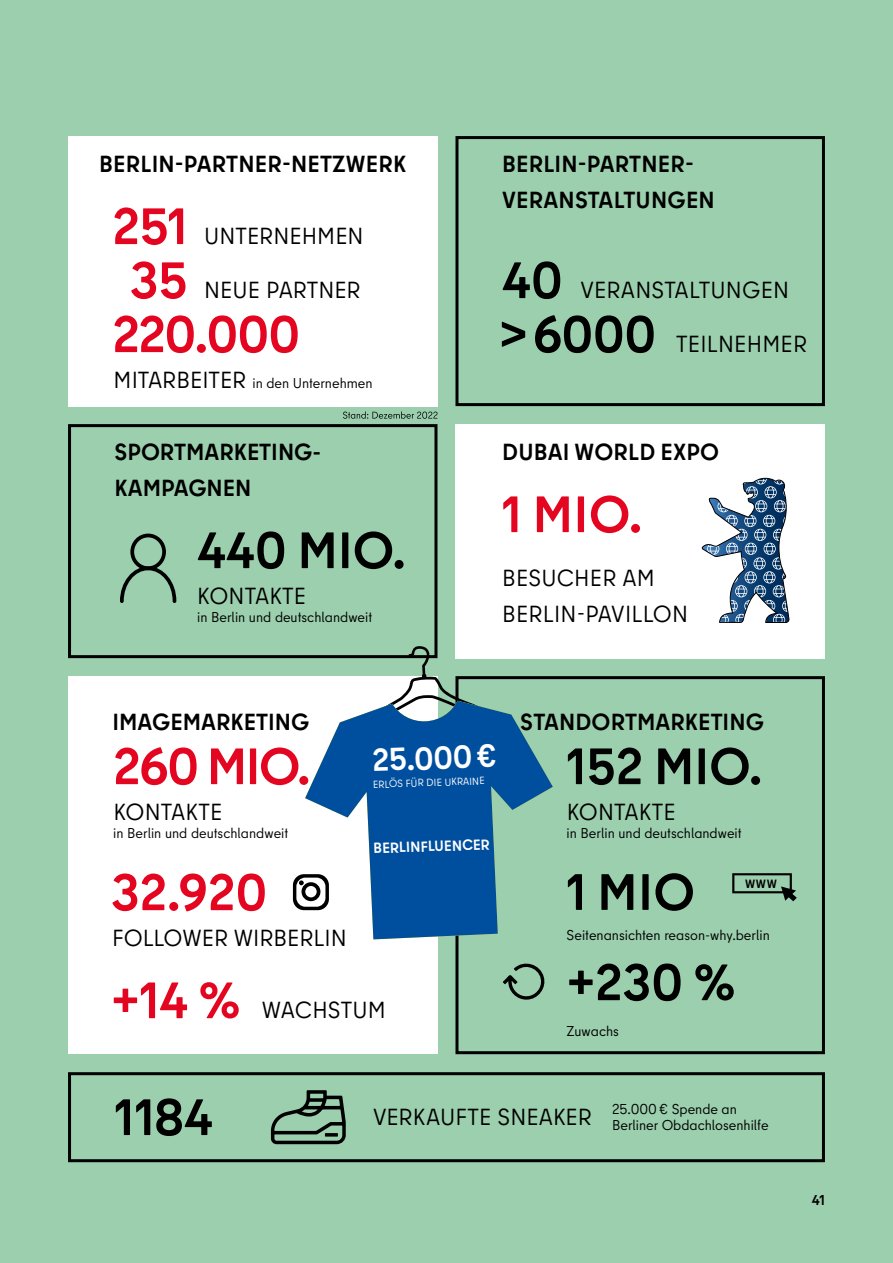
<style>
.page{position:relative;width:893px;height:1263px;background:#9bcfae}
.page>*{position:absolute;margin:0;border:0;box-sizing:border-box;transform-origin:0 0}
.H0{font:700 51px "Berlin Type";letter-spacing:-.02em;color:#e40521}
.H0-2{font:700 51px "Berlin Type";color:#000}
.H0-3{font:700 51px "Berlin Type";color:#020203}
.S1{font:700 31.5px "Berlin Type";color:#fff}
.S1-2{font:23.25px "Berlin Type";letter-spacing:.005em;color:#000}
.Marginalien{font:700 23.25px "Berlin Type";letter-spacing:.005em;color:#000}
.H0-4{font:700 23.25px/36px "Berlin Type";letter-spacing:.01em;color:#000}
.H0-5{font:23.25px "Berlin Type";letter-spacing:.01em;color:#000}
.S1-3{font:700 23.25px "Berlin Type";color:#000}
.S1-4{font:700 14.7px "Berlin Type";color:#fff}
.H0-6{font:14.25px "Berlin Type";color:#000}
.S1-5{font:14.25px/15.8px "Berlin Type";color:#000}
.Pagina_Rot{font:700 14.25px "Berlin Type";color:#000}
.H0-7{font:700 12px "Berlin Type";color:#000}
.S1-6{font:10.35px "Berlin Type";color:#fff}
.s1{font-size:23.25px}
</style>
<div class="page">
<div style="left:68px;top:136px;width:369px;height:270px;background:#fff"></div>
<div style="left:68px;top:424px;width:369px;height:234px;border:3px solid #000"></div>
<div style="left:68px;top:676px;width:369px;height:378px;background:#fff"></div>
<svg style="left:503px;top:963px;width:42px;height:37px"></svg>
<svg style="left:732px;top:873px;width:65px;height:28px"></svg>
<div style="left:455px;top:136px;width:370px;height:270px;border:3px solid #000"></div>
<div style="left:455px;top:676px;width:370px;height:378px;border:3px solid #000"></div>
<div style="left:455px;top:424px;width:370px;height:234px;background:#fff"></div>
<svg style="left:293px;top:874px;width:12px;height:36px"></svg>
<svg style="left:701px;top:477px;width:89px;height:146px"></svg>
<svg style="left:347px;top:645px;width:159px;height:56px"></svg>
<svg style="left:305px;top:701px;width:248px;height:238px;fill:#004f9f"></svg>
<div style="left:68px;top:1072px;width:757px;height:90px;border:3px solid #000"></div>
<svg style="left:271px;top:1090px;width:75px;height:54px"></svg>
<svg style="left:120px;top:534px;width:56px;height:69px"></svg>
<svg style="left:343px;top:411px;width:94px;height:8px"></svg>
<p class="Marginalien" style="left:99px;top:149px;width:309px">BERLIN-PARTNER-NETZWERK</p>
<p class="H0" style="left:112px;top:194px;width:76px">251</p>
<p class="S1-2" style="left:204px;top:222px;width:161px">UNTERNEHMEN</p>
<p class="H0" style="left:130px;top:248px;width:59px">35</p>
<p class="S1-2" style="left:204px;top:276px;width:158px">NEUE PARTNER</p>
<p class="H0" style="left:112px;top:302px;width:189px">220.000</p>
<p class="S1-5" style="left:114px;top:375px;width:260px"><span class="s1">MITARBEITER</span> in den Unternehmen</p>
<p class="Marginalien" style="left:115px;top:437px;width:208px">SPORTMARKETING-</p>
<p class="Marginalien" style="left:115px;top:473px;width:138px">KAMPAGNEN</p>
<p class="H0-2" style="left:197px;top:518px;width:210px">440 MIO.</p>
<p class="H0-5" style="left:197px;top:582px;width:110px">KONTAKTE</p>
<p class="H0-6" style="left:197px;top:608px;width:177px">in Berlin und deutschlandweit</p>
<p class="S1-3" style="left:112px;top:707px;width:198px">IMAGEMARKETING</p>
<p class="H0-4" style="left:502px;top:146px;width:214px">BERLIN-PARTNER-<br>VERANSTALTUNGEN</p>
<p class="H0-2" style="left:502px;top:248px;width:62px">40</p>
<p class="S1-2" style="left:580px;top:276px;width:210px">VERANSTALTUNGEN</p>
<p class="H0-2" style="left:499px;top:302px;width:159px">&gt;6000</p>
<p class="S1-2" style="left:676px;top:330px;width:132px">TEILNEHMER</p>
<p class="Marginalien" style="left:502px;top:437px;width:218px">DUBAI WORLD EXPO</p>
<p class="H0" style="left:502px;top:482px;width:142px">1 MIO.</p>
<p class="S1-2" style="left:502px;top:564px;width:154px">BESUCHER AM</p>
<p class="S1-2" style="left:502px;top:600px;width:187px">BERLIN-PAVILLON</p>
<p class="H0-4" style="left:520px;top:704px;width:245px">STANDORTMARKETING</p>
<p class="H0" style="left:113px;top:734px;width:199px">260 MIO.</p>
<p class="H0-5" style="left:113px;top:798px;width:110px">KONTAKTE</p>
<p class="H0-6" style="left:113px;top:824px;width:177px">in Berlin und deutschlandweit</p>
<p class="S1" style="left:372px;top:740px;width:126px;rotate:-2deg">25.000€</p>
<p class="S1-6" style="left:373px;top:778px;width:113px;rotate:-2deg">ERLÖS FÜR DIE UKRAINE</p>
<p class="S1-4" style="left:373px;top:839px;width:118px;rotate:-2deg">BERLINFLUENCER</p>
<p class="H0" style="left:111px;top:860px;width:158px">32.920</p>
<p class="S1-2" style="left:112px;top:924px;width:236px">FOLLOWER WIRBERLIN</p>
<p class="H0" style="left:111px;top:968px;width:131px">+14 %</p>
<p class="S1-2" style="left:262px;top:996px;width:125px">WACHSTUM</p>
<p class="H0-3" style="left:567px;top:734px;width:197px">152 MIO.</p>
<p class="H0-5" style="left:567px;top:798px;width:110px">KONTAKTE</p>
<p class="H0-6" style="left:567px;top:824px;width:177px">in Berlin und deutschlandweit</p>
<p class="H0-2" style="left:567px;top:859px;width:130px">1 MIO</p>
<p class="H0-6" style="left:567px;top:926px;width:205px">Seitenansichten reason-why.berlin</p>
<p class="H0-7" style="left:745px;top:876px;width:33px">WWW</p>
<p class="H0-2" style="left:567px;top:950px;width:170px">+230 %</p>
<p class="H0-6" style="left:567px;top:1022px;width:54px">Zuwachs</p>
<p class="H0-2" style="left:115px;top:1084px;width:100px">1184</p>
<p class="S1-2" style="left:373px;top:1103px;width:220px">VERKAUFTE SNEAKER</p>
<p class="S1-5" style="left:612px;top:1101px;width:158px">25.000€ Spende an<br>Berliner Obdachlosenhilfe</p>
<p class="Pagina_Rot" style="left:812px;top:1190px;width:15px">41</p>
</div>
